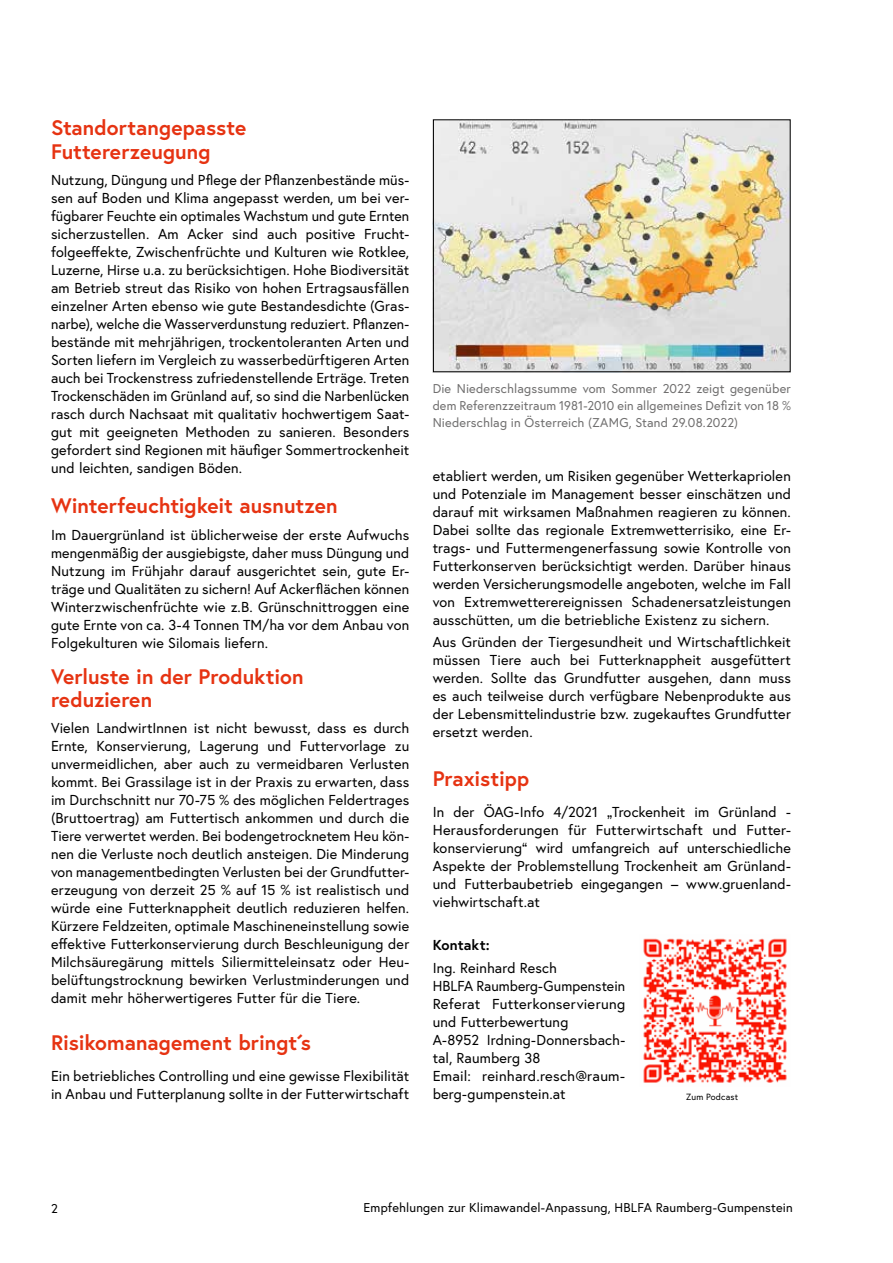
<style>
.page{position:relative;width:893px;height:1263px;background:#fff}
.page>*{position:absolute;margin:0;border:0;box-sizing:border-box;transform-origin:0 0}
.t1{font:700 21px/23.1px "Europa Austria";color:#e63312}
.t2{font:14.4px/18px "Europa Austria";letter-spacing:.01em;color:#000;text-align:justify}
.t3{font:700 14.4px "Europa Austria";letter-spacing:.005em;color:#000}
.t4{font:12.75px/17.2px "Europa Austria";letter-spacing:.01em;color:#706f6f;text-align:justify}
.t5{font:12.75px "Europa Austria";letter-spacing:.015em;color:#000}
.t6{font:9px "Europa Austria";letter-spacing:.02em;color:#000}
</style>
<div class="page">
<img style="left:433px;top:119px;width:358px;height:254px">
<img style="left:643px;top:938px;width:144px;height:145px">
<div style="left:433px;top:120px;width:357px;height:252px;border:1px solid #000"></div>
<h1 class="t1" style="left:51px;top:116px;width:197px">Standortangepasste<br>Futtererzeugung</h1>
<p class="t2" style="left:51px;top:171px;width:360px">Nutzung, Düngung und Pflege der Pflanzenbestände müs&shy;sen auf Boden und Klima angepasst werden, um bei ver&shy;fügbarer Feuchte ein optimales Wachstum und gute Ernten sicherzustellen. Am Acker sind auch positive Frucht&shy;folgeeffekte, Zwischenfrüchte und Kulturen wie Rotklee, Luzerne, Hirse u.a. zu berücksichtigen. Hohe Biodiversität am Betrieb streut das Risiko von hohen Ertragsausfällen einzelner Arten ebenso wie gute Bestandesdichte (Gras&shy;narbe), welche die Wasserverdunstung reduziert. Pflanzen&shy;bestände mit mehrjährigen, trockentoleranten Arten und Sorten liefern im Vergleich zu wasserbedürftigeren Arten auch bei Trockenstress zufriedenstellende Erträge. Treten Trockenschäden im Grünland auf, so sind die Narbenlücken rasch durch Nachsaat mit qualitativ hochwertigem Saat&shy;gut mit geeigneten Methoden zu sanieren. Besonders gefordert sind Regionen mit häufiger Sommertrockenheit und leichten, sandigen Böden.</p>
<h1 class="t1" style="left:51px;top:494px;width:288px">Winterfeuchtigkeit ausnutzen</h1>
<p class="t2" style="left:51px;top:525px;width:360px">Im Dauergrünland ist üblicherweise der erste Aufwuchs mengenmäßig der ausgiebigste, daher muss Düngung und Nutzung im Frühjahr darauf ausgerichtet sein, gute Er&shy;träge und Qualitäten zu sichern! Auf Ackerflächen können Winterzwischenfrüchte wie z.B. Grünschnittroggen eine gute Ernte von ca. 3-4 Tonnen TM/ha vor dem Anbau von Folgekulturen wie Silomais liefern.</p>
<h1 class="t1" style="left:51px;top:664px;width:254px">Verluste in der Produktion reduzieren</h1>
<p class="t2" style="left:51px;top:719px;width:360px">Vielen LandwirtInnen ist nicht bewusst, dass es durch Ernte, Konservierung, Lagerung und Futtervorlage zu unvermeidlichen, aber auch zu vermeidbaren Verlusten kommt. Bei Grassilage ist in der Praxis zu erwarten, dass im Durchschnitt nur 70-75 % des möglichen Feldertrages (Bruttoertrag) am Futtertisch ankommen und durch die Tiere verwertet werden. Bei bodengetrocknetem Heu kön&shy;nen die Verluste noch deutlich ansteigen. Die Minderung von managementbedingten Verlusten bei der Grundfutter&shy;erzeugung von derzeit 25 % auf 15 % ist realistisch und würde eine Futterknappheit deutlich reduzieren helfen.<br>Kürzere Feldzeiten, optimale Maschineneinstellung sowie effektive Futterkonservierung durch Beschleunigung der Milchsäuregärung mittels Siliermitteleinsatz oder Heu&shy;belüftungstrocknung bewirken Verlustminderungen und damit mehr höherwertigeres Futter für die Tiere.</p>
<h1 class="t1" style="left:51px;top:1030px;width:261px">Risikomanagement bringt´s</h1>
<p class="t2" style="left:51px;top:1066px;width:360px">Ein betriebliches Controlling und eine gewisse Flexibilität in Anbau und Futterplanung sollte in der Futterwirtschaft</p>
<p class="t4" style="left:433px;top:380px;width:360px">Die Niederschlagssumme vom Sommer 2022 zeigt gegenüber dem Referenzzeitraum 1981-2010 ein allgemeines Defizit von 18 % Niederschlag in Österreich (ZAMG, Stand 29.08.2022)</p>
<p class="t2" style="left:433px;top:467px;width:360px">etabliert werden, um Risiken gegenüber Wetterkapriolen und Potenziale im Management besser einschätzen und darauf mit wirksamen Maßnahmen reagieren zu können.<br>Dabei sollte das regionale Extremwetterrisiko, eine Er&shy;trags- und Futtermengenerfassung sowie Kontrolle von Futterkonserven berücksichtigt werden. Darüber hinaus werden Versicherungsmodelle angeboten, welche im Fall von Extremwetterereignissen Schadenersatzleistungen ausschütten, um die betriebliche Existenz zu sichern.</p>
<p class="t2" style="left:433px;top:633px;width:360px">Aus Gründen der Tiergesundheit und Wirtschaftlichkeit müssen Tiere auch bei Futterknappheit ausgefüttert werden. Sollte das Grundfutter ausgehen, dann muss es auch teilweise durch verfügbare Nebenprodukte aus der Lebensmittelindustrie bzw. zugekauftes Grundfutter ersetzt werden.</p>
<h1 class="t1" style="left:433px;top:766px;width:98px">Praxistipp</h1>
<p class="t2" style="left:433px;top:802px;width:360px">In der ÖAG-Info 4/2021 „Trockenheit im Grünland - Herausforderungen für Futterwirtschaft und Futter&shy;konservierung“ wird umfangreich auf unterschiedliche Aspekte der Problemstellung Trockenheit am Grünland&shy;und Futterbaubetrieb eingegangen – www.gruenland&shy;viehwirtschaft.at</p>
<p class="t3" style="left:433px;top:935px;width:59px">Kontakt:</p>
<p class="t2" style="left:433px;top:958px;width:194px;text-align:left">Ing. Reinhard Resch<br>HBLFA Raumberg-Gumpenstein<br>Referat Futterkonservierung und Futterbewertung<br>A-8952 Irdning-Donnersbach&shy;tal, Raumberg 38<br>Email: reinhard.resch@raum&shy;berg-gumpenstein.at</p>
<p class="t6" style="left:686px;top:1091px;width:54px">Zum Podcast</p>
<p class="t5" style="left:51px;top:1200px;width:8px">2</p>
<p class="t5" style="left:363px;top:1199px;width:431px">Empfehlungen zur Klimawandel-Anpassung, HBLFA Raumberg-Gumpenstein</p>
</div>
